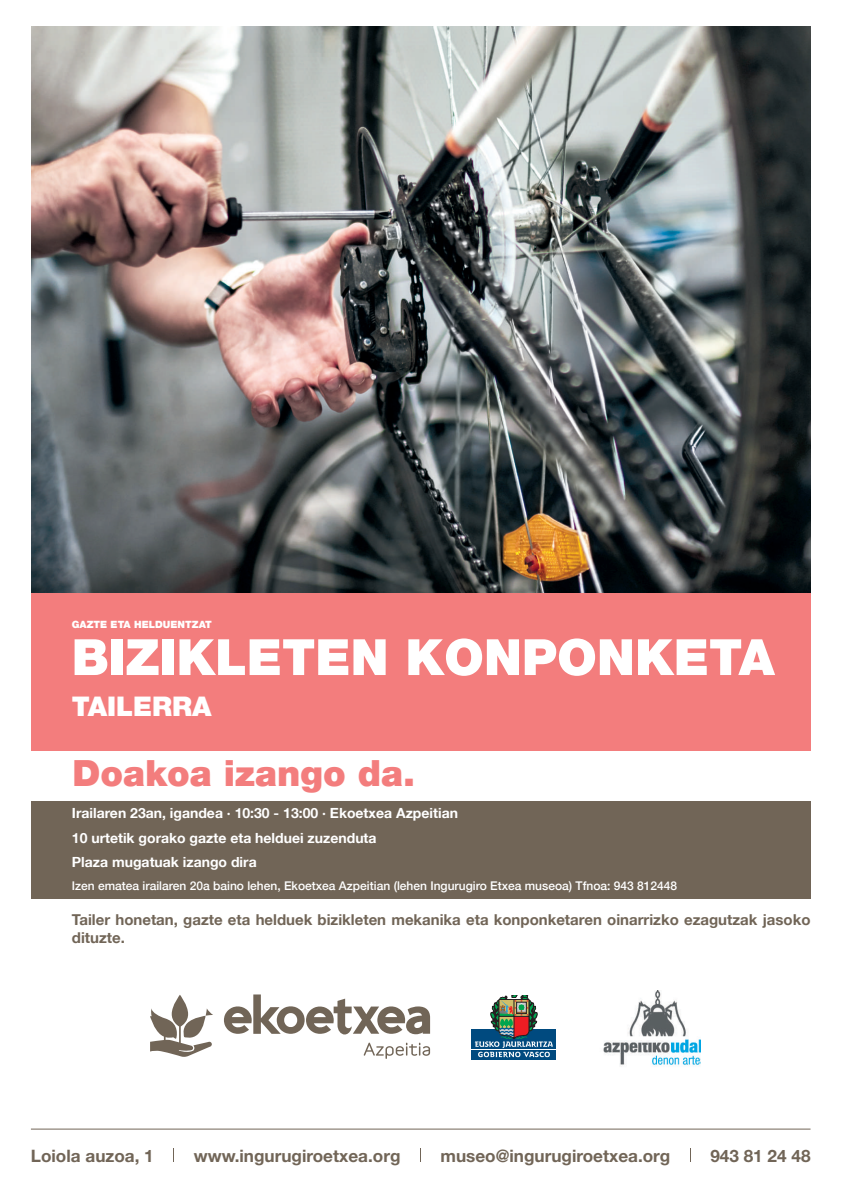
<style>
.page{position:relative;width:842px;height:1191px;background:#fff}
.page>*{position:absolute;margin:0;border:0;box-sizing:border-box;transform-origin:0 0}
.t1{font:900 50px "Helvetica 95";color:#fff}
.t2{font:900 36px "Helvetica 95";color:#f37d7d}
.t3{font:900 27px "Helvetica 95";color:#fff}
.t4{font:700 17.1px "Helvetica Neue";color:#716557}
.t5{font:700 15px/18px "Helvetica 75";color:#716557}
.t6{font:700 14px/24.4px "Helvetica 75";color:#fff}
.t7{font:500 12px "Helvetica 65";color:#fff}
.t8{font:900 10px "Helvetica 95";color:#fff}
</style>
<div class="page">
<hr style="left:31px;top:1128px;width:779px;height:1px;background:#716557">
<svg style="left:420px;top:1148px;width:1px;height:14px"></svg>
<svg style="left:173px;top:1148px;width:1px;height:14px"></svg>
<svg style="left:690px;top:1148px;width:1px;height:14px"></svg>
<img style="left:31px;top:26px;width:779px;height:567px">
<div style="left:31px;top:801px;width:780px;height:98px;background:#716557"></div>
<div style="left:31px;top:593px;width:780px;height:157px;background:#f37d7d"></div>
<img style="left:603px;top:990px;width:97px;height:77px">
<svg style="left:471px;top:1029px;width:85px;height:31px"></svg>
<svg style="left:472px;top:1029px;width:84px;height:30px"></svg>
<hr style="left:471px;top:1048px;width:86px;height:1px;background:#fff">
<svg style="left:475px;top:995px;width:78px;height:62px"></svg>
<svg style="left:150px;top:994px;width:280px;height:64px"></svg>
<p class="t8" style="left:72px;top:618px;width:142px">GAZTE ETA HELDUENTZAT</p>
<h1 class="t1" style="left:72px;top:627px;width:704px">BIZIKLETEN KONPONKETA</h1>
<h3 class="t3" style="left:72px;top:690px;width:142px">TAILERRA</h3>
<h2 class="t2" style="left:72px;top:751px;width:344px">Doakoa izango da.</h2>
<p class="t6" style="left:72px;top:801px;width:388px">Irailaren 23an, igandea · 10:30 - 13:00 · Ekoetxea Azpeitian<br>10 urtetik gorako gazte eta helduei zuzenduta<br>Plaza mugatuak izango dira</p>
<p class="t7" style="left:72px;top:879px;width:607px">Izen ematea irailaren 20a baino lehen, Ekoetxea Azpeitian (lehen Ingurugiro Etxea museoa) Tfnoa: 943 812448</p>
<p class="t5" style="left:72px;top:910px;width:740px">Tailer honetan, gazte eta helduek bizikleten mekanika eta konponketaren oinarrizko ezagutzak jasoko dituzte.</p>
<p class="t4" style="left:31px;top:1145px;width:124px">Loiola auzoa, 1</p>
<p class="t4" style="left:194px;top:1145px;width:208px">www.ingurugiroetxea.org</p>
<p class="t4" style="left:440px;top:1145px;width:231px">museo@ingurugiroetxea.org</p>
<p class="t4" style="left:710px;top:1145px;width:102px">943 81 24 48</p>
</div>
